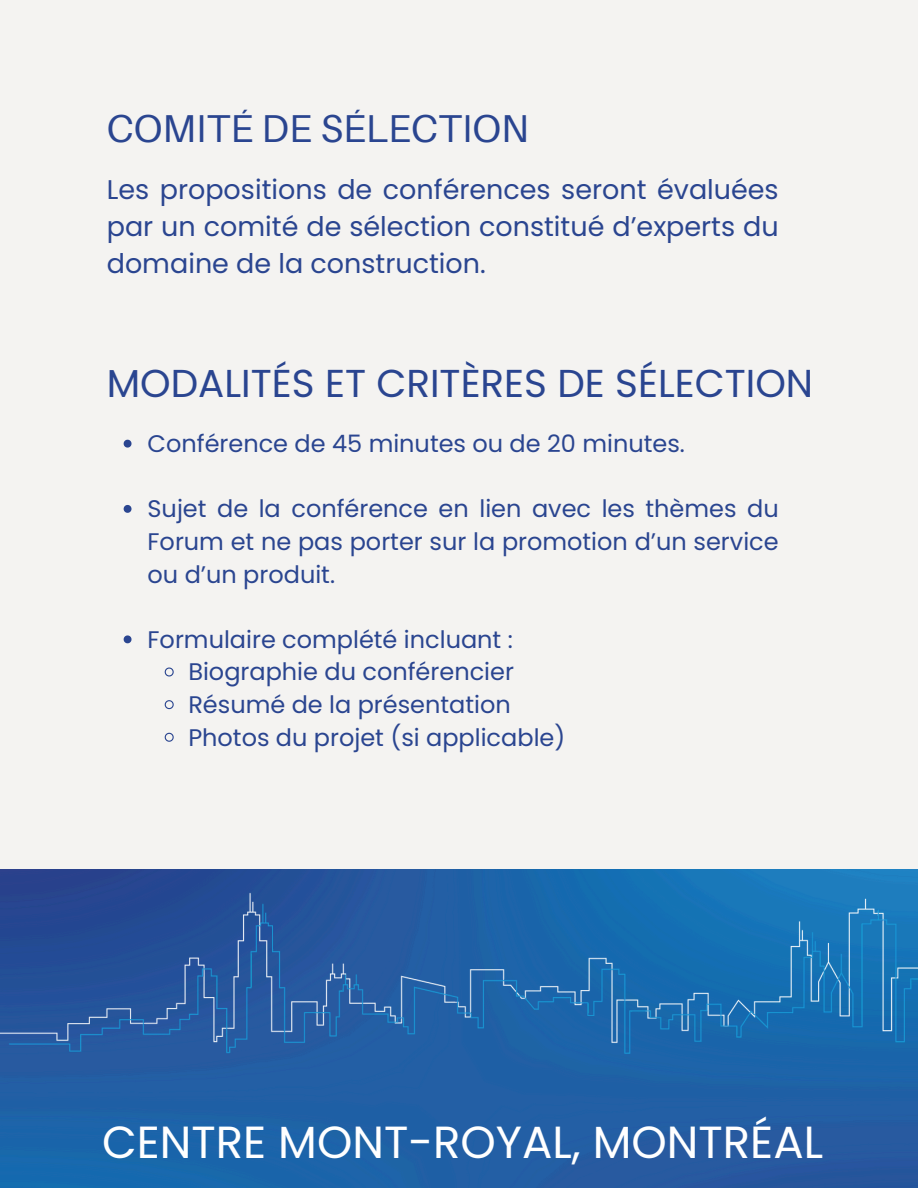
<style>
.page{position:relative;width:918px;height:1188px;background:#f4f3f1}
.page>*{position:absolute;margin:0;border:0;box-sizing:border-box;transform-origin:0 0}
.t1{font:45px "Poppins";color:#fff}
.t2{font:38.85px "Poppins";color:#2a4590}
.t3{font:38.85px "Aileron";color:#2a4590}
.t4{font:27px/37.2px "Poppins";color:#2a4590;text-align:justify}
.t5{font:24px/32.7px "Poppins";color:#2a4590;text-align:justify}
</style>
<div class="page">
<img style="left:0;top:1116px;width:918px;height:72px">
<img style="left:0;top:870px;width:918px;height:246px">
<svg style="left:124px;top:440px;width:8px;height:8px"></svg>
<svg style="left:124px;top:505px;width:8px;height:8px"></svg>
<svg style="left:124px;top:635px;width:8px;height:8px"></svg>
<svg style="left:164px;top:667px;width:10px;height:10px"></svg>
<svg style="left:164px;top:700px;width:10px;height:10px"></svg>
<svg style="left:164px;top:732px;width:10px;height:10px"></svg>
<h2 class="t3" style="left:107px;top:105px;width:424px">COMITÉ DE SÉLECTION</h2>
<p class="t4" style="left:107px;top:171px;width:673px">Les propositions de conférences seront évaluées par un comité de sélection constitué d’experts du domaine de la construction.</p>
<p class="t2" style="left:107px;top:356px;width:708px">MODALITÉS ET CRITÈRES DE SÉLECTION</p>
<p class="t5" style="left:148px;top:427px;width:539px">Conférence de 45 minutes ou de 20 minutes.</p>
<p class="t5" style="left:148px;top:493px;width:633px">Sujet de la conférence en lien avec les thèmes du Forum et ne pas porter sur la promotion d’un service ou d’un produit.</p>
<p class="t5" style="left:148px;top:623px;width:367px">Formulaire complété incluant :</p>
<p class="t5" style="left:188px;top:656px;width:327px">Biographie du conférencier</p>
<p class="t5" style="left:188px;top:688px;width:324px">Résumé de la présentation</p>
<h1 class="t5" style="left:188px;top:721px;width:378px">Photos du projet (si applicable)</h1>
<p class="t1" style="left:102px;top:1111px;width:723px">CENTRE MONT-ROYAL, MONTRÉAL</p>
</div>
